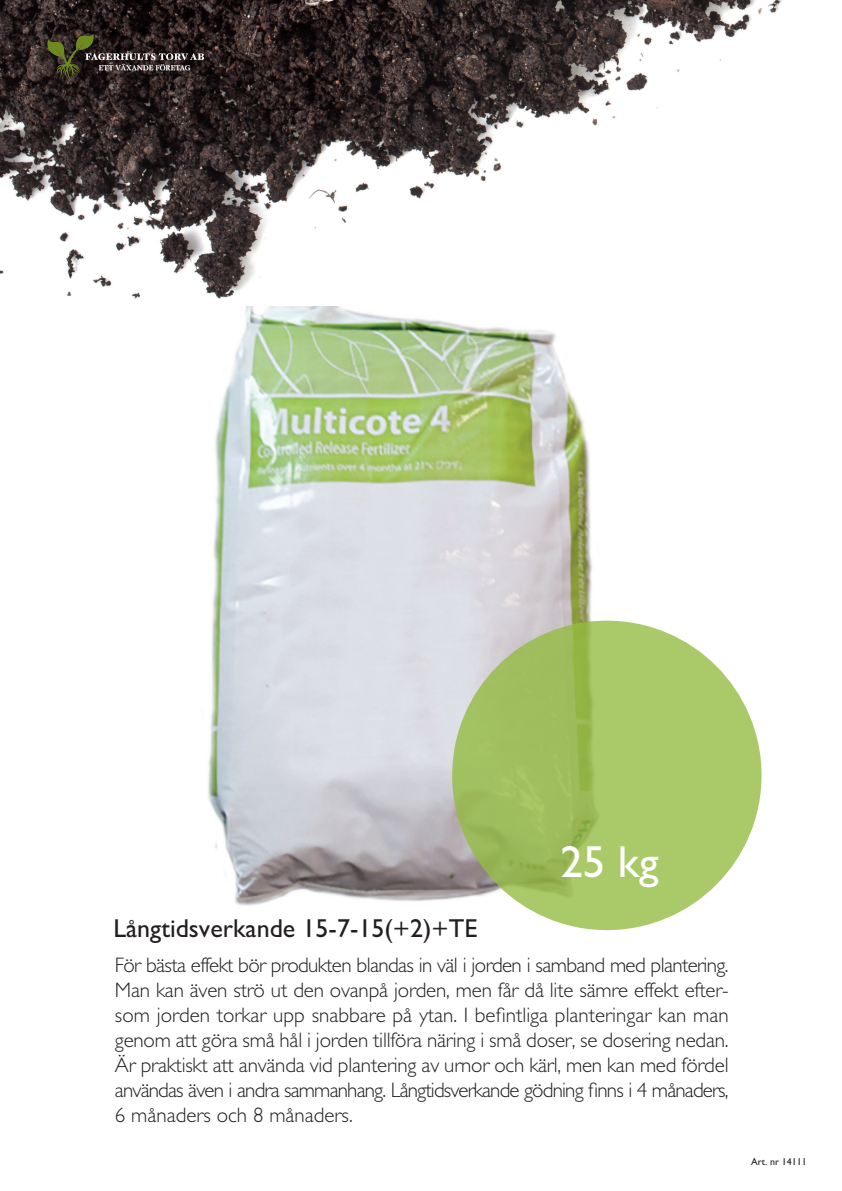
<style>
.page{position:relative;width:842px;height:1191px;background:#fff}
.page>*{position:absolute;margin:0;border:0;box-sizing:border-box;transform-origin:0 0}
.t1{font:45px "M Gill Sans";color:#fff}
.t2{font:26px "M Gill Sans";color:#231f20}
.t3{font:300 21px/25px "M Gill Sans";letter-spacing:-.04em;color:#231f20;text-align:justify}
.t4{font:10px "M Gill Sans";color:#231f20}
.t5{font:7px "Hoefler Text";color:#fff}
</style>
<div class="page">
<img style="left:1px;top:0;width:781px;height:307px">
<img style="left:208px;top:307px;width:384px;height:618px">
<svg style="left:452px;top:620px;width:309px;height:310px;background:#a5c363"></svg>
<svg style="left:48px;top:34px;width:156px;height:46px;background:#39332a"></svg>
<p class="t5" style="left:99px;top:64px;width:93px">ETT VÄXANDE FÖRETAG</p>
<p class="t2" style="left:113px;top:914px;width:366px">Långtidsverkande 15-7-15(+2)+TE</p>
<h1 class="t1" style="left:560px;top:837px;width:100px">25 kg</h1>
<p class="t3" style="left:115px;top:952px;width:615px">För bästa effekt bör produkten blandas in väl i jorden i samband med plantering.<br>Man kan även strö ut den ovanpå jorden, men får då lite sämre effekt efter&shy;som jorden torkar upp snabbare på ytan. I befintliga planteringar kan man genom att göra små hål i jorden tillföra näring i små doser, se dosering nedan.<br>Är praktiskt att använda vid plantering av urnor och kärl, men kan med fördel användas även i andra sammanhang. Långtidsverkande gödning finns i 4 månaders, 6 månaders och 8 månaders.</p>
<p class="t4" style="left:751px;top:1155px;width:57px">Art. nr 14111</p>
</div>
